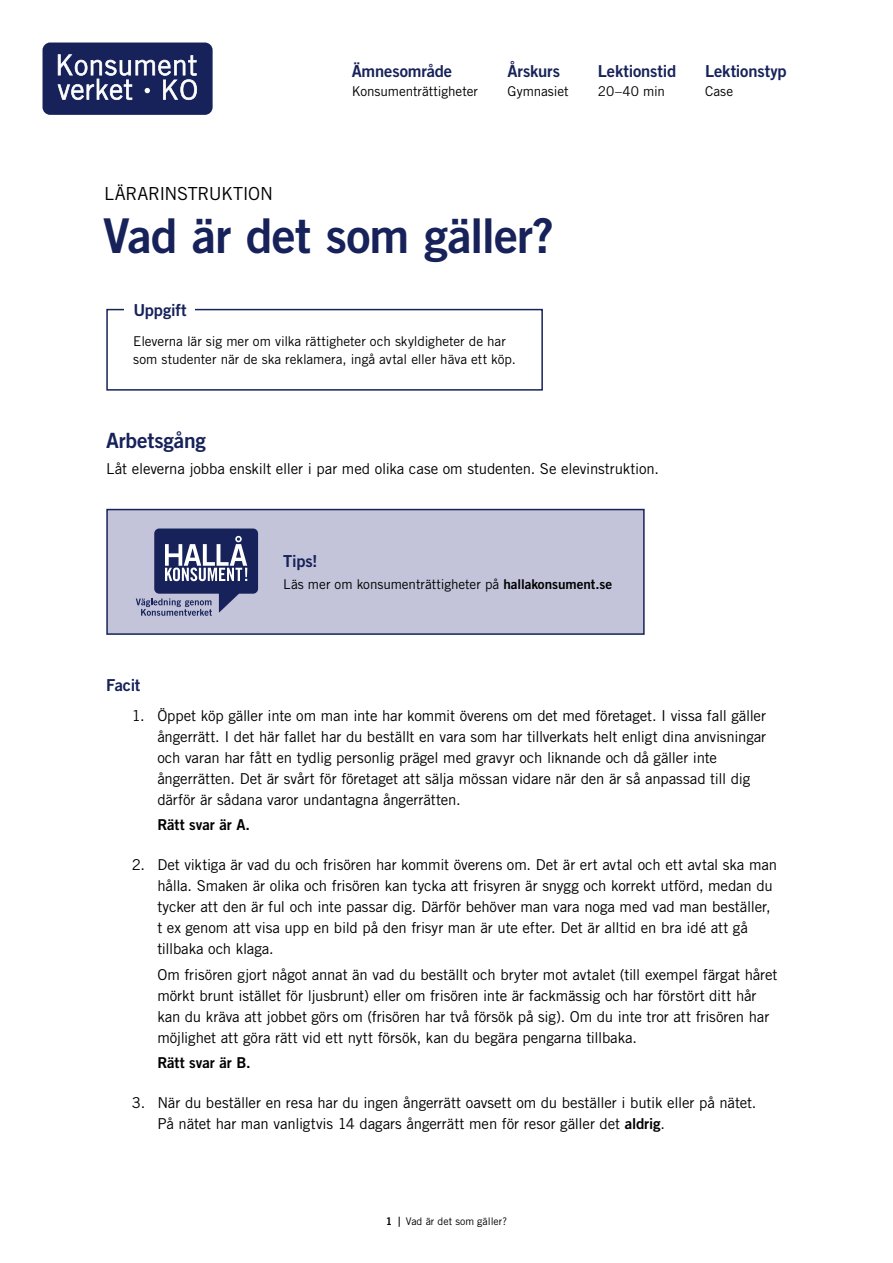
<style>
.page{position:relative;width:893px;height:1263px;background:#fff}
.page>*{position:absolute;margin:0;border:0;box-sizing:border-box;transform-origin:0 0}
.Rubrik_1__H1{font:48px "Trade Gothic LT Std Bd 2";letter-spacing:-.02em;color:#162259}
.Rubrik_2__H2{font:21px "Trade Gothic LT Std Bd 2";letter-spacing:-.01em;color:#162259}
.Överrubrik__P{font:18px "Trade Gothic LT Std";letter-spacing:-.025em;color:#000}
.Rubrik_3__H3{font:16.5px "Trade Gothic LT Std Bd 2";letter-spacing:-.01em;color:#162259}
.Notis_-_Rubrik_1__H3{font:16.5px "Trade Gothic LT Std Bd 2";color:#162259}
.Numrerad__ej_nummer{font:15px/21px "Trade Gothic LT Std";letter-spacing:-.005em;color:#000}
.Brödtext__P{font:15px "Trade Gothic LT Std";letter-spacing:-.01em;color:#000}
.Numrerad__ej_nummer-2{font:15px "Trade Gothic LT Std Bd 2";letter-spacing:-.005em;color:#000}
.Notis_-_Brödtext__P{font:13.5px/18px "Trade Gothic LT Std";letter-spacing:-.005em;color:#000}
.t1{font:10.5px "Trade Gothic LT Std";color:#000}
.t2{font:10.5px "Trade Gothic LT Std Bd 2";color:#000}
.s1{font-family:"Trade Gothic LT Std Bd 2"}
</style>
<div class="page">
<div style="left:43px;top:43px;width:170px;height:72px;background:#162259;border-radius:8px"></div>
<svg style="left:57px;top:54px;width:140px;height:46px"></svg>
<svg style="left:106px;top:308px;width:437px;height:83px"></svg>
<div style="left:125px;top:295px;width:70px;height:29px;background:#fff"></div>
<div style="left:107px;top:509px;width:537px;height:125px;background:#c3c4da"></div>
<div style="left:106px;top:509px;width:539px;height:126px;border:2px solid #162259"></div>
<svg style="left:136px;top:528px;width:122px;height:88px"></svg>
<p class="Rubrik_3__H3" style="left:352px;top:61px;width:102px">Ämnesområde</p>
<p class="Notis_-_Brödtext__P" style="left:352px;top:82px;width:128px">Konsumenträttigheter</p>
<p class="Rubrik_3__H3" style="left:507px;top:61px;width:54px">Årskurs</p>
<p class="Notis_-_Brödtext__P" style="left:507px;top:82px;width:63px">Gymnasiet</p>
<p class="Rubrik_3__H3" style="left:598px;top:61px;width:80px">Lektionstid</p>
<p class="Notis_-_Brödtext__P" style="left:598px;top:82px;width:69px">20–40 min</p>
<p class="Rubrik_3__H3" style="left:705px;top:61px;width:83px">Lektionstyp</p>
<p class="Notis_-_Brödtext__P" style="left:705px;top:82px;width:30px">Case</p>
<p class="Överrubrik__P" style="left:104px;top:183px;width:170px">LÄRARINSTRUKTION</p>
<h1 class="Rubrik_1__H1" style="left:103px;top:206px;width:452px">Vad är det som gäller?</h1>
<h2 class="Rubrik_3__H3" style="left:133px;top:299px;width:55px">Uppgift</h2>
<p class="Notis_-_Brödtext__P" style="left:133px;top:332px;width:384px">Eleverna lär sig mer om vilka rättigheter och skyldigheter de har som studenter när de ska reklamera, ingå avtal eller häva ett köp.</p>
<h2 class="Rubrik_2__H2" style="left:106px;top:428px;width:101px">Arbetsgång</h2>
<p class="Brödtext__P" style="left:106px;top:459px;width:554px">Låt eleverna jobba enskilt eller i par med olika case om studenten. Se elevinstruktion.</p>
<h3 class="Notis_-_Rubrik_1__H3" style="left:283px;top:550px;width:36px">Tips!</h3>
<p class="Notis_-_Brödtext__P" style="left:283px;top:575px;width:330px">Läs mer om konsumenträttigheter på <span class="s1">hallakonsument.se</span></p>
<h3 class="Rubrik_3__H3" style="left:106px;top:675px;width:36px">Facit</h3>
<p class="Numrerad__ej_nummer" style="left:157px;top:705px;width:610px;text-indent:-26px">1. Öppet köp gäller inte om man inte har kommit överens om det med företaget. I vissa fall gäller ångerrätt. I det här fallet har du beställt en vara som har tillverkats helt enligt dina anvisningar och varan har fått en tydlig personlig prägel med gravyr och liknande och då gäller inte ångerrätten. Det är svårt för företaget att sälja mössan vidare när den är så anpassad till dig därför är sådana varor undantagna ångerrätten.</p>
<p class="Numrerad__ej_nummer-2" style="left:157px;top:815px;width:94px">Rätt svar är A.</p>
<p class="Numrerad__ej_nummer" style="left:157px;top:854px;width:621px;text-indent:-26px">2. Det viktiga är vad du och frisören har kommit överens om. Det är ert avtal och ett avtal ska man hålla. Smaken är olika och frisören kan tycka att frisyren är snygg och korrekt utförd, medan du tycker att den är ful och inte passar dig. Därför behöver man vara noga med vad man beställer, t ex genom att visa upp en bild på den frisyr man är ute efter. Det är alltid en bra idé att gå tillbaka och klaga.</p>
<p class="Numrerad__ej_nummer" style="left:157px;top:963px;width:622px">Om frisören gjort något annat än vad du beställt och bryter mot avtalet (till exempel färgat håret mörkt brunt istället för ljusbrunt) eller om frisören inte är fackmässig och har förstört ditt hår kan du kräva att jobbet görs om (frisören har två försök på sig). Om du inte tror att frisören har möjlighet att göra rätt vid ett nytt försök, kan du begära pengarna tillbaka.</p>
<p class="Numrerad__ej_nummer-2" style="left:157px;top:1053px;width:95px">Rätt svar är B.</p>
<p class="Numrerad__ej_nummer" style="left:157px;top:1092px;width:601px;text-indent:-26px">3. När du beställer en resa har du ingen ångerrätt oavsett om du beställer i butik eller på nätet.<br>På nätet har man vanligtvis 14 dagars ångerrätt men för resor gäller det <span class="s1">aldrig</span>.</p>
<p class="t2" style="left:386px;top:1215px;width:8px">1</p>
<p class="t1" style="left:406px;top:1215px;width:103px">Vad är det som gäller?</p>
</div>
